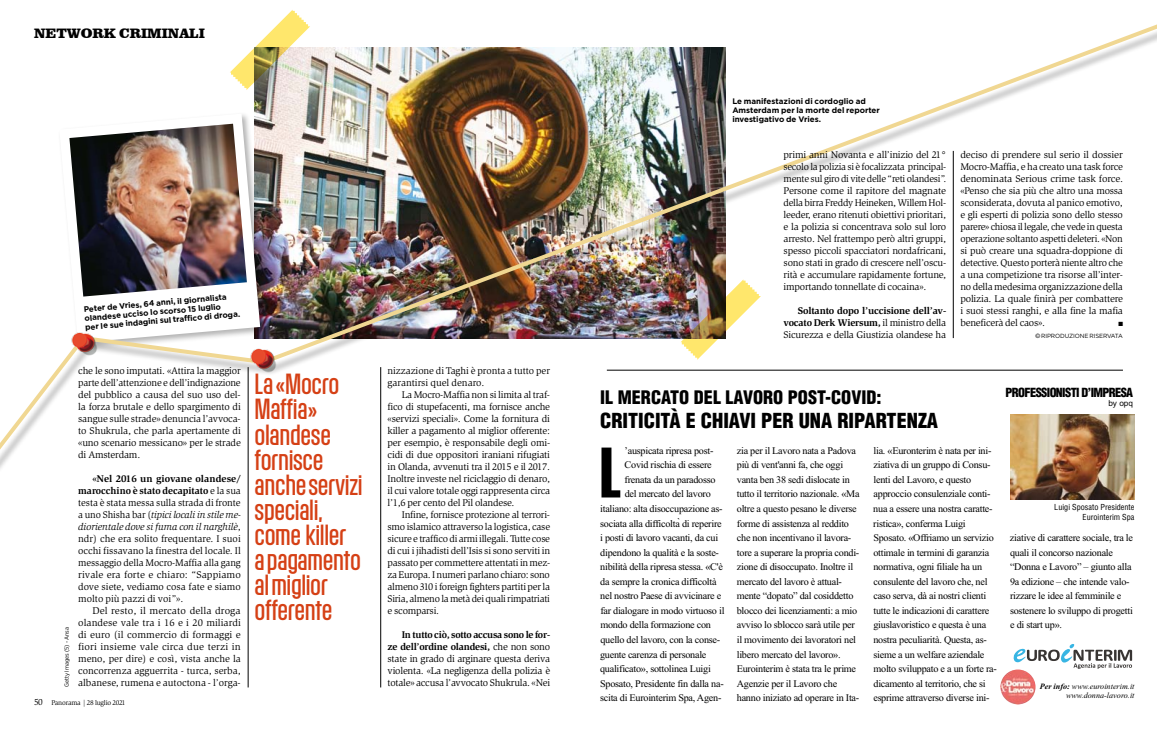
<style>
.page{position:relative;width:1157px;height:729px;background:#fff}
.page>*{position:absolute;margin:0;border:0;box-sizing:border-box;transform-origin:0 0}
.t1{font:70.1px "Helvetica LT Std Extra Comp";color:#000}
.t2{font:28px/25px "FC Kaiser";letter-spacing:.01em;color:#d54015}
.t3{font:900 condensed 20.2px "Helvetica LT Std";color:#000}
.t4{font:900 condensed 18.2px "Helvetica LT Std";color:#000}
.t5{font:900 14px "Clarendon BT";color:#000}
.t6{font:900 condensed 12.3px "Helvetica LT Std";color:#000}
.t7{font:10.1px/14.5px "Times New Roman";letter-spacing:-.025em;color:#000}
.t8{font:10px/12px "Slimbach Std";letter-spacing:-.02em;color:#000;text-align:justify}
.t9{font:700 10px/12px "Slimbach Std";letter-spacing:-.015em;color:#000;text-align:justify}
.t10{font:8.2px "Arial";color:#000}
.t11{font:italic 8.1px/9.7px "Times New Roman";color:#000;text-align:right}
.t12{font:condensed 8.1px/9.7px "Helvetica LT Std";color:#000;text-align:right}
.t13{font:700 8px/9px "Gotham";color:#000}
.t14{font:7px "Slimbach Std";letter-spacing:-.025em;color:#000}
.t15{font:6px "Gotham";letter-spacing:-.02em;color:#000}
.t16{font:6px "Gotham Narrow";color:#000}
.t17{font:6px "Zapf Dingbats";color:#000}
.s1{font-weight:700}
.s2{font-style:italic}
.s3{font-size:9px}
.s4{font-weight:400}
.s5{font-family:"Helvetica Neue"}
</style>
<div class="page">
<hr style="left:248px;top:367px;width:1px;height:320px;background:#000">
<img style="left:0;top:24px;width:1157px;height:461px">
<hr style="left:953px;top:151px;width:1px;height:187px;background:#000">
<hr style="left:380px;top:367px;width:1px;height:320px;background:#000">
<img style="left:680px;top:279px;width:81px;height:81px">
<svg style="left:230px;top:10px;width:80px;height:80px"></svg>
<img style="left:69px;top:327px;width:32px;height:33px">
<img style="left:248px;top:344px;width:32px;height:32px">
<hr style="left:607px;top:370px;width:516px;height:1px;background:#000">
<div style="left:592px;top:376px;width:554px;height:39px;background:#fff"></div>
<img style="left:1010px;top:414px;width:124px;height:85px">
<svg style="left:1013px;top:644px;width:119px;height:24px"></svg>
<img style="left:1000px;top:669px;width:35px;height:35px;border-radius:18px">
<h3 class="t5" style="left:34px;top:24px;width:172px">NETWORK CRIMINALI</h3>
<p class="t13" style="left:83px;top:304px;width:157px;rotate:-5deg">Peter de Vries, 64 anni, ilgiornalista olandese ucciso lo scorso 15 luglio<br>per le sue indagini sultraffico di droga.</p>
<p class="t16" style="left:63px;top:687px;width:62px;rotate:-90deg">Getty Images (5) - Ansa</p>
<p class="t8" style="left:78px;top:365px;width:164px">che le sono imputati. «Attira la maggior parte dell’attenzione e dell’indignazione del pubblico a causa del suo uso del&shy;la forza brutale e dello spargimento di sangue sulle strade» denuncia l’avvoca&shy;to Shukrula, che parla apertamente di «uno scenario messicano» per le strade di Amsterdam.</p>
<p class="t8" style="left:78px;top:473px;width:164px;text-indent:14px"><span class="s1">«Nel 2016 un giovane olandese/ marocchino è stato decapitato</span> e la sua testa è stata messa sulla strada di fronte a uno Shisha bar (<span class="s2">tipici locali in stile me&shy;diorientale dove si fuma con il narghilè</span>, ndr) che era solito frequentare. I suoi occhi fissavano la finestra del locale. Il messaggio della Mocro-Maffia alla gang rivale era forte e chiaro: “Sappiamo dove siete, vediamo cosa fate e siamo molto più pazzi di voi”».</p>
<p class="t8" style="left:78px;top:605px;width:164px;text-indent:14px">Del resto, il mercato della droga olandese vale tra i 16 e i 20 miliardi di euro (il commercio di formaggi e fiori insieme vale circa due terzi in meno, per dire) e così, vista anche la concorrenza agguerrita - turca, serba, albanese, rumena e autoctona - l’orga-</p>
<p class="t14" style="left:34px;top:698px;width:93px"><span class="s3">50</span> Panorama | 28 luglio 2021</p>
<h2 class="t2" style="left:255px;top:370px;width:109px">La «Mocro<br>Maffia» olandese fornisce anche servizi speciali, come killer a pagamento al miglior offerente</h2>
<p class="t8" style="left:387px;top:365px;width:164px">nizzazione di Taghi è pronta a tutto per garantirsi quel denaro.</p>
<p class="t8" style="left:387px;top:389px;width:164px;text-indent:14px">La Mocro-Maffia non si limita al traf&shy;fico di stupefacenti, ma fornisce anche «servizi speciali». Come la fornitura di killer a pagamento al miglior offerente: per esempio, è responsabile degli omi&shy;cidi di due oppositori iraniani rifugiati in Olanda, avvenuti tra il 2015 e il 2017.<br>Inoltre investe nel riciclaggio di denaro, il cui valore totale oggi rappresenta circa l’1,6 per cento del Pil olandese.</p>
<p class="t8" style="left:387px;top:509px;width:164px;text-indent:14px">Infine, fornisce protezione al terrori&shy;smo islamico attraverso la logistica, case sicure e traffico di armi illegali. Tutte cose di cui i jihadisti dell’Isis si sono serviti in passato per commettere attentati in mez&shy;za Europa. I numeri parlano chiaro: sono almeno 310 i foreign fighters partiti per la Siria, almeno la metà dei quali rimpatriati e scomparsi.</p>
<p class="t8" style="left:387px;top:629px;width:164px;text-indent:14px"><span class="s1">In tutto ciò, sotto accusa sono le for&shy;ze dell’ordine olandesi,</span> che non sono state in grado di arginare questa deriva violenta. «La negligenza della polizia è totale» accusa l’avvocato Shukrula. «Nei</p>
<p class="t13" style="left:732px;top:97px;width:149px">Le manifestazioni di cordoglio ad<br>Amsterdam per la morte del reporter investigativo de Vries.</p>
<p class="t8" style="left:783px;top:149px;width:164px">primi anni Novanta e all’inizio del 21° secolo la polizia si è focalizzata principal&shy;mente sul giro di vite delle “reti olandesi”.<br>Persone come il rapitore del magnate della birra Freddy Heineken, Willem Hol&shy;leeder, erano ritenuti obiettivi prioritari, e la polizia si concentrava solo sul loro arresto. Nel frattempo però altri gruppi, spesso piccoli spacciatori nordafricani, sono stati in grado di crescere nell’oscu&shy;rità e accumulare rapidamente fortune, importando tonnellate di cocaina».</p>
<p class="t9" style="left:783px;top:304px;width:164px;text-indent:14px">Soltanto dopo l’uccisione dell’av&shy;vocato Derk Wiersum, <span class="s4">il ministro della Sicurezza e della Giustizia olandese ha</span></p>
<p class="t8" style="left:960px;top:149px;width:164px">deciso di prendere sul serio il dossier Mocro-Maffia, e ha creato una task force denominata Serious crime task force. «Penso che sia più che altro una mossa sconsiderata, dovuta al panico emotivo, e gli esperti di polizia sono dello stesso parere» chiosa il legale, che vede in questa operazione soltanto aspetti deleteri. «Non si può creare una squadra-doppione di detective. Questo porterà niente altro che a una competizione tra risorse all’inter&shy;no della medesima organizzazione della polizia. La quale finirà per combattere i suoi stessi ranghi, e alla fine la mafia beneficerà del caos».</p>
<p class="t17" style="left:1118px;top:321px;width:6px">■</p>
<p class="t15" style="left:1035px;top:332px;width:89px"><span class="s5">©</span> RIPRODUZIONE RISERVATA</p>
<h3 class="t4" style="left:600px;top:386px;width:283px">IL MERCATO DEL LAVORO POST-COVID:</h3>
<h3 class="t3" style="left:600px;top:407px;width:339px">CRITICITÀ E CHIAVI PER UNA RIPARTENZA</h3>
<p class="t6" style="left:1005px;top:384px;width:129px">PROFESSIONISTI D’IMPRESA</p>
<p class="t10" style="left:1108px;top:397px;width:26px">by opq</p>
<h1 class="t1" style="left:600px;top:430px;width:22px">L</h1>
<p class="t7" style="left:624px;top:443px;width:90px">’auspicata ripresa post-</p>
<p class="t7" style="left:624px;top:457px;width:89px">Covid rischia di essere</p>
<p class="t7" style="left:624px;top:472px;width:92px">frenata da un paradosso</p>
<p class="t7" style="left:624px;top:486px;width:88px">del mercato del lavoro</p>
<p class="t7" style="left:600px;top:501px;width:124px">italiano: alta disoccupazione as-</p>
<p class="t7" style="left:600px;top:515px;width:123px">sociata alla difficoltàdi reperire</p>
<p class="t7" style="left:600px;top:530px;width:119px">i posti di lavoro vacanti, da cui</p>
<p class="t7" style="left:600px;top:544px;width:120px">dipendono la qualità e la soste-</p>
<p class="t7" style="left:600px;top:559px;width:124px">nibilità della ripresa stessa. «C'è</p>
<p class="t7" style="left:600px;top:573px;width:118px">da sempre la cronica difficoltà</p>
<p class="t7" style="left:600px;top:588px;width:122px">nel nostro Paese di avvicinare e</p>
<p class="t7" style="left:600px;top:603px;width:126px">far dialogare in modo virtuoso il</p>
<p class="t7" style="left:600px;top:617px;width:112px">mondo della formazione con</p>
<p class="t7" style="left:600px;top:632px;width:121px">quello del lavoro, con la conse-</p>
<p class="t7" style="left:600px;top:646px;width:108px">guente carenza di personale</p>
<p class="t7" style="left:600px;top:661px;width:112px">qualificato», sottolinea Luigi</p>
<p class="t7" style="left:600px;top:675px;width:125px">Sposato, Presidente fin dalla na-</p>
<p class="t7" style="left:600px;top:690px;width:123px">scita di Eurointerim Spa, Agen-</p>
<p class="t7" style="left:736px;top:443px;width:124px">zia per il Lavoro nata a Padova più di vent'anni fa, che oggi vanta ben 38 sedi dislocate in tutto il territorio nazionale. «Ma oltre a questo pesano le diverse forme di assistenza al reddito che non incentivano il lavora&shy;tore a superare la propria condi&shy;zione di disoccupato. Inoltre il mercato del lavoro è attual&shy;mente “dopato” dal cosiddetto blocco dei licenziamenti: a mio avviso lo sblocco sarà utile per il movimento dei lavoratori nel libero mercato del lavoro».<br>Eurointerim è stata tra le prime<br>Agenzie per il Lavoro che hanno iniziato ad operare in Ita-</p>
<p class="t7" style="left:873px;top:443px;width:125px">lia. «Euronterim è nata per ini&shy;ziativa di un gruppo di Consu&shy;lenti del Lavoro, e questo approccio consulenziale conti&shy;nua a essere una nostra caratte&shy;ristica», conferma Luigi<br>Sposato. «Offriamo un servizio ottimale in termini di garanzia normativa, ogni filiale ha un consulente del lavoro che, nel caso serva, dà ai nostri clienti tutte le indicazioni di carattere giuslavoristico e questa è una nostra peculiarità. Questa, as&shy;sieme a un welfare aziendale molto sviluppato e a un forte ra&shy;dicamento al territorio, che si esprime attraverso diverse ini-</p>
<p class="t12" style="left:1054px;top:502px;width:82px">Luigi Sposato Presidente<br>Eurointerim Spa</p>
<p class="t7" style="left:1010px;top:530px;width:125px">ziative di carattere sociale, tra le quali il concorso nazionale “Donna e Lavoro” – giunto alla<br>9a edizione – che intende valo&shy;rizzare le idee al femminile e sostenere lo sviluppo di progetti e di start up».</p>
<p class="t11" style="left:1039px;top:680px;width:96px"><span class="s1">Per info:</span> www.eurointerim.it www.donna-lavoro.it</p>
</div>
